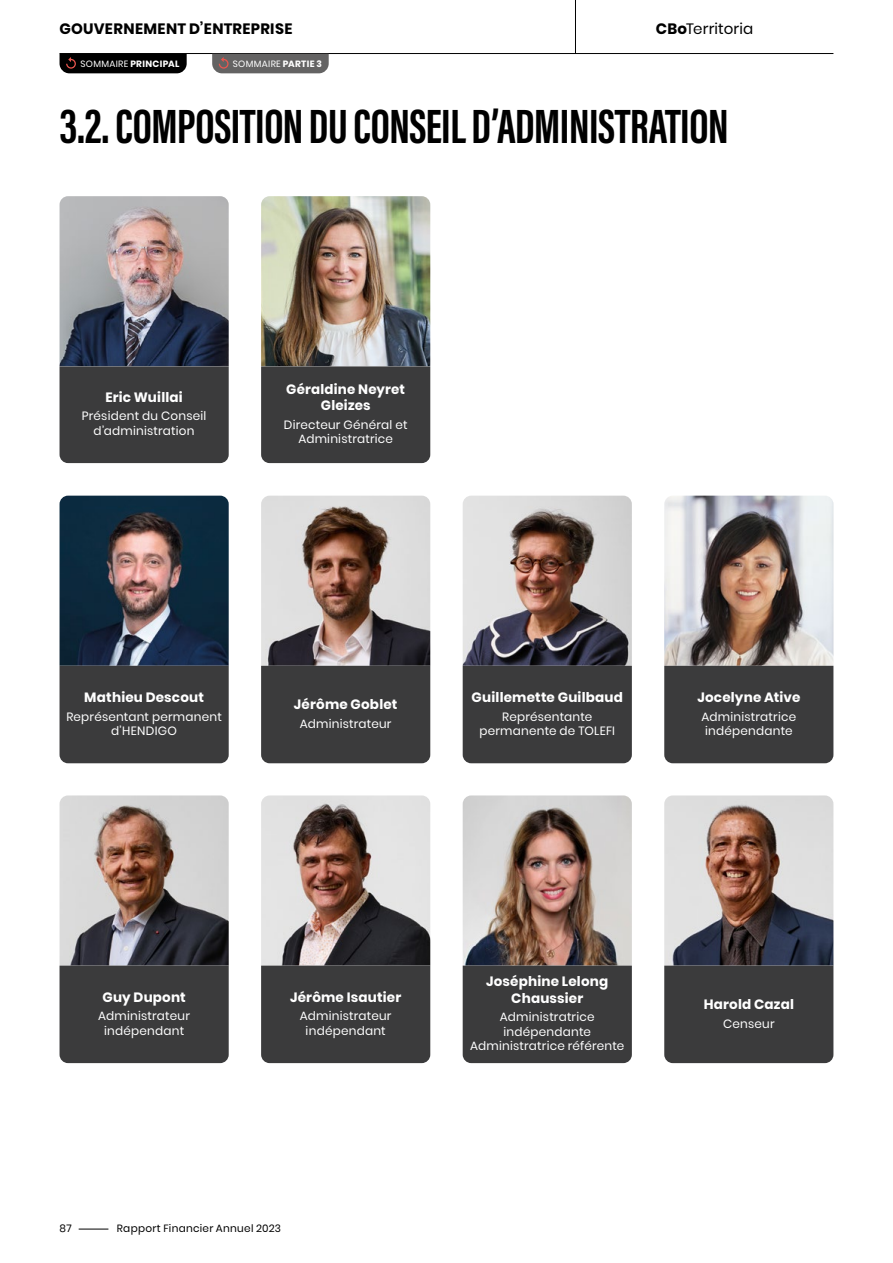
<style>
.page{position:relative;width:893px;height:1263px;background:#fff}
.page>*{position:absolute;margin:0;border:0;box-sizing:border-box;transform-origin:0 0}
.t1{font:700 49.5px "Acumin Pro Extra Cond";letter-spacing:-.01em;color:#000}
.t2{font:700 15px "Poppins";letter-spacing:.025em;color:#000}
.t3{font:15px "Poppins";letter-spacing:.01em;color:#000}
.t4{font:700 13.5px/16.2px "Poppins";letter-spacing:.015em;color:#fff;text-align:center}
.t5{font:12px/14.4px "Poppins";letter-spacing:.02em;color:#fff;text-align:center}
.t6{font:10.5px "Poppins";letter-spacing:.025em;color:#000}
.t7{font:700 9.15px "Poppins";letter-spacing:.035em;color:#fff}
.t8{font:9.15px "Poppins";letter-spacing:.035em;color:#fff}
.s1{font-weight:700}
.s2{font-weight:400}
</style>
<div class="page">
<img style="left:664px;top:795px;width:169px;height:170px">
<div style="left:664px;top:965px;width:169px;height:98px;background:#3b3b3c"></div>
<img style="left:60px;top:795px;width:169px;height:170px">
<div style="left:60px;top:965px;width:169px;height:98px;background:#3b3b3c"></div>
<img style="left:261px;top:795px;width:169px;height:170px">
<div style="left:261px;top:965px;width:169px;height:98px;background:#3b3b3c"></div>
<img style="left:463px;top:795px;width:169px;height:170px">
<div style="left:463px;top:965px;width:169px;height:98px;background:#3b3b3c"></div>
<img style="left:60px;top:496px;width:169px;height:170px">
<div style="left:60px;top:666px;width:169px;height:97px;background:#3b3b3c"></div>
<img style="left:664px;top:496px;width:169px;height:170px">
<div style="left:664px;top:666px;width:169px;height:97px;background:#3b3b3c"></div>
<img style="left:261px;top:496px;width:169px;height:170px">
<div style="left:261px;top:666px;width:169px;height:97px;background:#3b3b3c"></div>
<img style="left:463px;top:496px;width:169px;height:170px">
<div style="left:463px;top:666px;width:169px;height:97px;background:#3b3b3c"></div>
<img style="left:60px;top:196px;width:169px;height:170px">
<div style="left:60px;top:366px;width:169px;height:97px;background:#3b3b3c"></div>
<img style="left:261px;top:196px;width:169px;height:170px">
<div style="left:261px;top:366px;width:169px;height:97px;background:#3b3b3c"></div>
<svg style="left:79px;top:1229px;width:29px;height:1px"></svg>
<hr style="left:60px;top:53px;width:773px;height:1px;background:#000">
<hr style="left:575px;top:0;width:1px;height:53px;background:#000">
<div style="left:60px;top:54px;width:127px;height:19px;background:#000"></div>
<div style="left:212px;top:54px;width:117px;height:19px;background:#646363"></div>
<p class="t2" style="left:60px;top:20px;width:234px">GOUVERNEMENT D’ENTREPRISE</p>
<p class="t3" style="left:656px;top:20px;width:99px"><span class="s1">CBo</span>Territoria</p>
<p class="t7" style="left:81px;top:58px;width:100px"><span class="s2">SOMMAIRE</span> PRINCIPAL</p>
<p class="t8" style="left:233px;top:58px;width:90px">SOMMAIRE <span class="s1">PARTIE 3</span></p>
<h1 class="t1" style="left:60px;top:96px;width:670px">3.2. COMPOSITION DU CONSEIL D’ADMINISTRATION</h1>
<p class="t4" style="left:105px;top:389px;width:79px">Eric Wuillai</p>
<p class="t5" style="left:82px;top:409px;width:126px">Président du Conseil d’administration</p>
<p class="t4" style="left:286px;top:381px;width:120px">Géraldine Neyret<br>Gleizes</p>
<p class="t5" style="left:284px;top:417px;width:125px">Directeur Général et<br>Administratrice</p>
<p class="t4" style="left:84px;top:689px;width:121px">Mathieu Descout</p>
<p class="t5" style="left:66px;top:709px;width:157px">Représentant permanent d’HENDIGO</p>
<p class="t4" style="left:294px;top:696px;width:105px">Jérôme Goblet</p>
<p class="t5" style="left:300px;top:716px;width:93px">Administrateur</p>
<p class="t4" style="left:472px;top:689px;width:153px">Guillemette Guilbaud</p>
<p class="t5" style="left:479px;top:709px;width:137px">Représentante permanente de TOLEFI</p>
<p class="t4" style="left:697px;top:689px;width:104px">Jocelyne Ative</p>
<p class="t5" style="left:701px;top:709px;width:96px;text-align:left">Administratrice indépendante</p>
<p class="t4" style="left:102px;top:989px;width:85px">Guy Dupont</p>
<p class="t5" style="left:98px;top:1009px;width:93px">Administrateur indépendant</p>
<p class="t4" style="left:290px;top:989px;width:113px">Jérôme Isautier</p>
<p class="t5" style="left:300px;top:1009px;width:93px">Administrateur indépendant</p>
<p class="t4" style="left:486px;top:974px;width:124px">Joséphine Lelong<br>Chaussier</p>
<p class="t5" style="left:470px;top:1010px;width:156px">Administratrice indépendante<br>Administratrice référente</p>
<p class="t6" style="left:60px;top:1222px;width:14px">87</p>
<p class="t6" style="left:117px;top:1222px;width:166px">Rapport Financier Annuel 2023</p>
<p class="t4" style="left:704px;top:996px;width:92px">Harold Cazal</p>
<p class="t5" style="left:723px;top:1016px;width:53px">Censeur</p>
</div>
